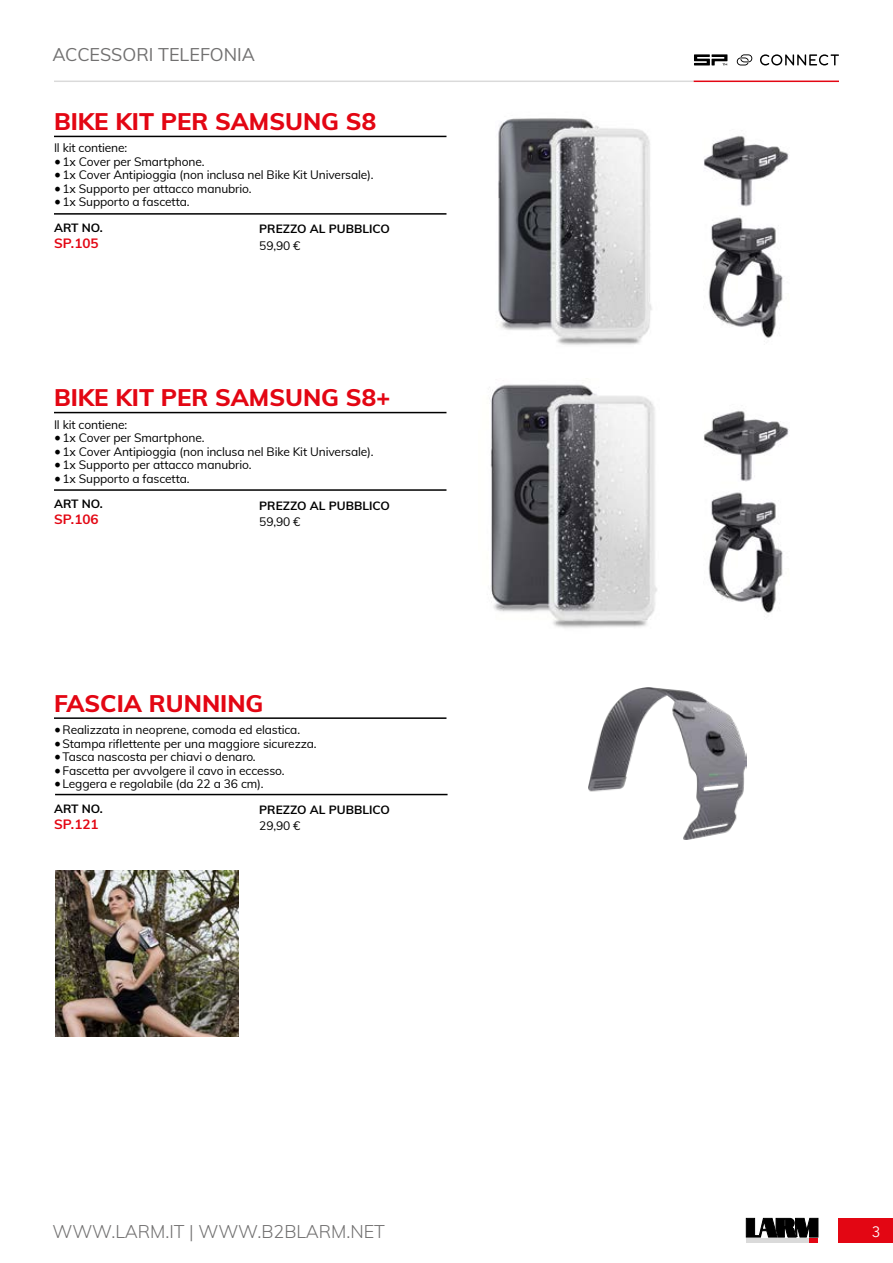
<style>
.page{position:relative;width:893px;height:1263px;background:#fff}
.page>*{position:absolute;margin:0;border:0;box-sizing:border-box;transform-origin:0 0}
.t1{font:800 24px "Muli";color:#e30613}
.t2{font:300 18px "Muli";color:#717070}
.t3{font:18px "Muli";color:#717070}
.t4{font:15px "Avenir Next";color:#fff}
.t5{font:700 13.5px "Muli";color:#e30613}
.t6{font:12px/25.3px "Muli";letter-spacing:-.01em;color:#000}
.t7{font:700 12px "Muli";color:#000}
.s1{font-family:"Minion Pro";font-size:18px}
.s2{font-weight:700}
</style>
<div class="page">
<svg style="left:746px;top:1218px;width:72px;height:19px"></svg>
<div style="left:746px;top:1238px;width:72px;height:5px;background:#dadada"></div>
<div style="left:809px;top:1238px;width:9px;height:5px;background:#e30613"></div>
<hr style="left:54px;top:81px;width:640px;height:1px;background:#dadada">
<hr style="left:694px;top:81px;width:145px;height:1px;background:#e30613">
<div style="left:839px;top:1218px;width:54px;height:25px;background:#e30613"></div>
<svg style="left:760px;top:54px;width:79px;height:11px"></svg>
<svg style="left:694px;top:54px;width:33px;height:11px"></svg>
<svg style="left:737px;top:54px;width:15px;height:11px"></svg>
<hr style="left:54px;top:717px;width:392px;height:2px;background:#000">
<hr style="left:55px;top:794px;width:393px;height:1px;background:#000">
<hr style="left:54px;top:136px;width:392px;height:1px;background:#000">
<hr style="left:54px;top:213px;width:392px;height:2px;background:#000">
<img style="left:498px;top:118px;width:291px;height:227px">
<hr style="left:54px;top:412px;width:392px;height:1px;background:#000">
<hr style="left:54px;top:489px;width:392px;height:2px;background:#000">
<img style="left:489px;top:384px;width:300px;height:244px">
<img style="left:588px;top:688px;width:158px;height:151px">
<img style="left:55px;top:870px;width:184px;height:166px">
<h2 class="t3" style="left:52px;top:41px;width:204px">ACCESSORI TELEFONIA</h2>
<h1 class="t1" style="left:54px;top:104px;width:324px">BIKE KIT PER SAMSUNG S8</h1>
<p class="t6" style="left:54px;top:135px;width:75px">Il kit contiene:</p>
<p class="t6" style="left:54px;top:148px;width:152px"><span class="s1">•</span>1x Cover per Smartphone.</p>
<p class="t6" style="left:54px;top:162px;width:321px"><span class="s1">•</span>1x Cover Antipioggia (non inclusa nel Bike Kit Universale).</p>
<p class="t6" style="left:54px;top:175px;width:199px"><span class="s1">•</span>1x Supporto per attacco manubrio.</p>
<p class="t6" style="left:54px;top:189px;width:137px"><span class="s1">•</span>1x Supporto a fascetta.<br><span class="s2">ART NO.</span></p>
<p class="t5" style="left:54px;top:233px;width:46px">SP.105</p>
<p class="t7" style="left:259px;top:220px;width:132px">PREZZO AL PUBBLICO</p>
<p class="t6" style="left:259px;top:232px;width:43px">59,90 €</p>
<h1 class="t1" style="left:54px;top:380px;width:338px">BIKE KIT PER SAMSUNG S8+</h1>
<p class="t6" style="left:54px;top:411px;width:75px">Il kit contiene:</p>
<p class="t6" style="left:54px;top:424px;width:152px"><span class="s1">•</span>1x Cover per Smartphone.</p>
<p class="t6" style="left:54px;top:438px;width:321px"><span class="s1">•</span>1x Cover Antipioggia (non inclusa nel Bike Kit Universale).</p>
<p class="t6" style="left:54px;top:451px;width:199px"><span class="s1">•</span>1x Supporto per attacco manubrio.</p>
<p class="t6" style="left:54px;top:465px;width:137px"><span class="s1">•</span>1x Supporto a fascetta.<br><span class="s2">ART NO.</span></p>
<p class="t5" style="left:54px;top:509px;width:46px">SP.106</p>
<p class="t7" style="left:259px;top:496px;width:132px">PREZZO AL PUBBLICO</p>
<p class="t6" style="left:259px;top:508px;width:43px">59,90 €</p>
<h1 class="t1" style="left:54px;top:686px;width:211px">FASCIA RUNNING</h1>
<p class="t6" style="left:54px;top:717px;width:248px"><span class="s1">•</span>Realizzata in neoprene, comoda ed elastica.</p>
<p class="t6" style="left:54px;top:730px;width:264px"><span class="s1">•</span>Stampa riflettente per una maggiore sicurezza.</p>
<p class="t6" style="left:54px;top:744px;width:203px"><span class="s1">•</span>Tasca nascosta per chiavi o denaro.</p>
<p class="t6" style="left:54px;top:757px;width:232px"><span class="s1">•</span>Fascetta per avvolgere il cavo in eccesso.</p>
<p class="t6" style="left:54px;top:771px;width:211px;line-height:24.5px"><span class="s1">•</span>Leggera e regolabile (da 22 a 36 cm).<br><span class="s2">ART NO.</span></p>
<p class="t5" style="left:54px;top:814px;width:46px">SP.121</p>
<p class="t7" style="left:259px;top:801px;width:132px">PREZZO AL PUBBLICO</p>
<p class="t6" style="left:259px;top:813px;width:43px">29,90 €</p>
<h2 class="t2" style="left:52px;top:1218px;width:334px">WWW.LARM.IT | WWW.B2BLARM.NET</h2>
<p class="t4" style="left:872px;top:1219px;width:10px">3</p>
</div>
